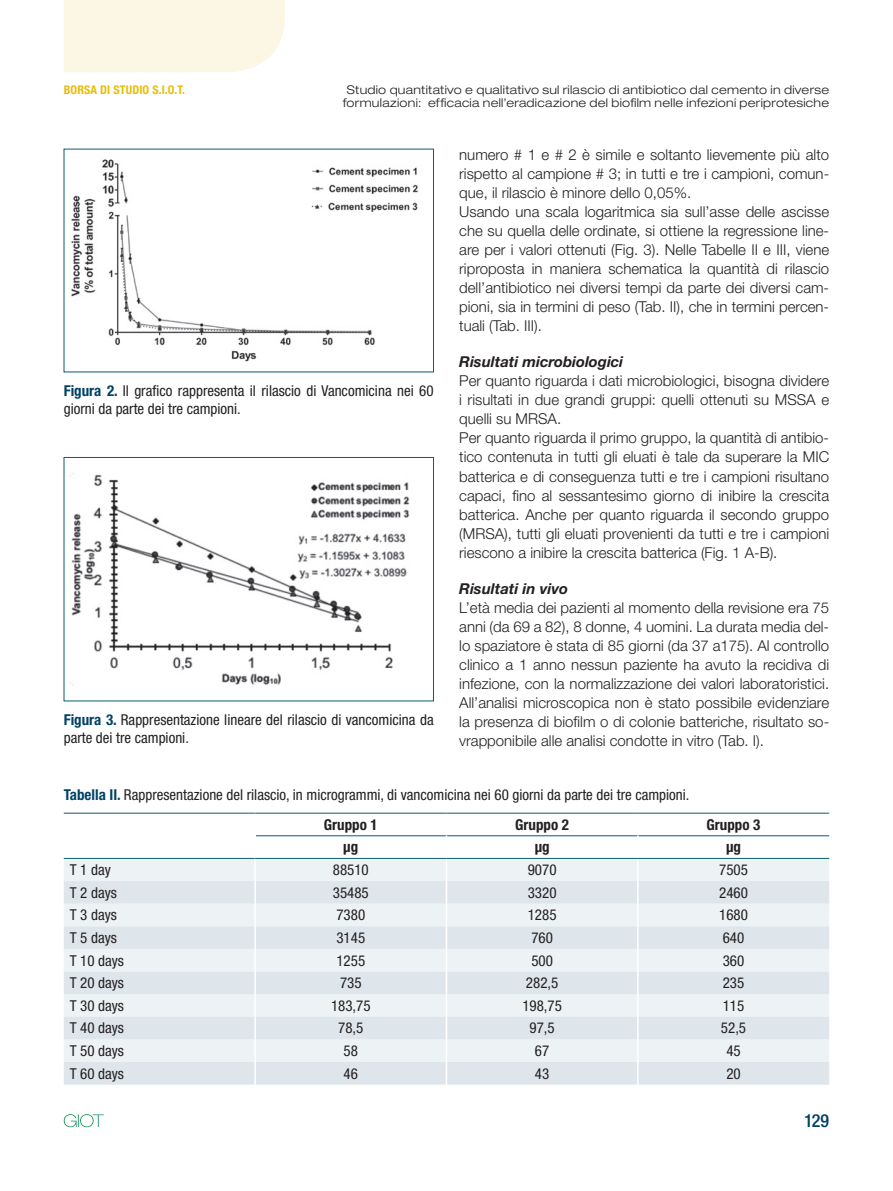
<style>
.page{position:relative;width:893px;height:1191px;background:#fff}
.page>*{position:absolute;margin:0;border:0;box-sizing:border-box;transform-origin:0 0}
.t1{font:500 condensed 18px "Helvetica Neue LT Std";color:#004264}
.t2{font:300 15px/19px "Helvetica Neue LT Std";color:#231f20}
.t3{font:condensed 15px/18px "Helvetica Neue LT Std";color:#231f20}
.t4{font:italic 700 15px "Helvetica Neue LT Std";color:#231f20}
.t5{font:700 condensed 15px "Helvetica Neue LT Std";color:#231f20}
.t6{font:300 expanded 12px/13.5px "Helvetica Neue LT Std";letter-spacing:.025em;color:#231f20;text-align:center}
.t7{font:700 condensed 12px "Helvetica Neue LT Std";letter-spacing:.01em;color:#e8bd06}
.s1{font-weight:700;color:#004264}
.s2{font-weight:700}
</style>
<div class="page">
<div style="left:64px;top:0;width:221px;height:72px;background:#fcf7e5"></div>
<svg style="left:64px;top:1114px;width:40px;height:13px"></svg>
<img style="left:71px;top:159px;width:347px;height:203px">
<img style="left:70px;top:473px;width:340px;height:213px">
<div style="left:64px;top:457px;width:370px;height:244px;border:1px solid #0a5d73"></div>
<svg style="left:64px;top:813px;width:765px;height:271px"></svg>
<hr style="left:637px;top:1062px;width:2px;height:22px;background:#fff">
<hr style="left:255px;top:813px;width:191px;height:1px;background:#0a5d73">
<hr style="left:446px;top:813px;width:192px;height:1px;background:#0a5d73">
<hr style="left:638px;top:813px;width:191px;height:1px;background:#0a5d73">
<hr style="left:255px;top:858px;width:191px;height:1px;background:#0a5d73">
<hr style="left:446px;top:858px;width:192px;height:1px;background:#0a5d73">
<hr style="left:638px;top:858px;width:191px;height:1px;background:#0a5d73">
<p class="t7" style="left:64px;top:82px;width:123px">BORSA DI STUDIO S.I.O.T.</p>
<p class="t6" style="left:343px;top:82px;width:488px">Studio quantitativo e qualitativo sul rilascio di antibiotico dal cemento in diverse formulazioni: efficacia nell’eradicazione del biofilm nelle infezioni periprotesiche</p>
<p class="t3" style="left:64px;top:381px;width:371px"><span class="s1">Figura 2.</span> Il grafico rappresenta il rilascio di Vancomicina nei 60 giorni da parte dei tre campioni.</p>
<p class="t3" style="left:64px;top:710px;width:371px"><span class="s1">Figura 3.</span> Rappresentazione lineare del rilascio di vancomicina da parte dei tre campioni.</p>
<p class="t2" style="left:459px;top:144px;width:371px">numero # 1 e # 2 è simile e soltanto lievemente più alto rispetto al campione # 3; in tutti e tre i campioni, comun&shy;que, il rilascio è minore dello 0,05%.<br>Usando una scala logaritmica sia sull’asse delle ascisse che su quella delle ordinate, si ottiene la regressione line&shy;are per i valori ottenuti (Fig. 3). Nelle Tabelle II e III, viene riproposta in maniera schematica la quantità di rilascio dell’antibiotico nei diversi tempi da parte dei diversi cam&shy;pioni, sia in termini di peso (Tab. II), che in termini percen&shy;tuali (Tab. III).</p>
<p class="t4" style="left:459px;top:352px;width:165px">Risultati microbiologici</p>
<p class="t2" style="left:459px;top:371px;width:371px">Per quanto riguarda i dati microbiologici, bisogna dividere i risultati in due grandi gruppi: quelli ottenuti su MSSA e quelli su MRSA.<br>Per quanto riguarda il primo gruppo, la quantità di antibio&shy;tico contenuta in tutti gli eluati è tale da superare la MIC batterica e di conseguenza tutti e tre i campioni risultano capaci, fino al sessantesimo giorno di inibire la crescita batterica. Anche per quanto riguarda il secondo gruppo (MRSA), tutti gli eluati provenienti da tutti e tre i campioni riescono a inibire la crescita batterica (Fig. 1 A-B).</p>
<p class="t4" style="left:459px;top:579px;width:110px">Risultati in vivo</p>
<p class="t2" style="left:459px;top:597px;width:371px;text-align:justify">L’età media dei pazienti al momento della revisione era 75 anni (da 69 a 82), 8 donne, 4 uomini. La durata media del&shy;lo spaziatore è stata di 85 giorni (da 37 a175). Al controllo clinico a 1 anno nessun paziente ha avuto la recidiva di infezione, con la normalizzazione dei valori laboratoristici.<br>All’analisi microscopica non è stato possibile evidenziare la presenza di biofilm o di colonie batteriche, risultato so&shy;vrapponibile alle analisi condotte in vitro (Tab. I).</p>
<p class="t3" style="left:324px;top:780px;width:367px;line-height:29.4px;text-indent:-260px"><span class="s1">Tabella II.</span> Rappresentazione del rilascio, in microgrammi, di vancomicina nei 60 giorni da parte dei tre campioni.<br><span class="s2">Gruppo 1</span></p>
<p class="t5" style="left:515px;top:815px;width:55px">Gruppo 2</p>
<p class="t5" style="left:707px;top:815px;width:55px">Gruppo 3</p>
<p class="t5" style="left:343px;top:838px;width:16px">µg</p>
<p class="t5" style="left:535px;top:838px;width:16px">µg</p>
<p class="t5" style="left:726px;top:838px;width:16px">µg</p>
<p class="t3" style="left:70px;top:860px;width:43px">T 1 day</p>
<p class="t3" style="left:333px;top:860px;width:37px">88510</p>
<p class="t3" style="left:528px;top:860px;width:30px">9070</p>
<p class="t3" style="left:719px;top:860px;width:30px">7505</p>
<p class="t3" style="left:70px;top:883px;width:49px">T 2 days</p>
<p class="t3" style="left:333px;top:883px;width:37px">35485</p>
<p class="t3" style="left:528px;top:883px;width:30px">3320</p>
<p class="t3" style="left:719px;top:883px;width:30px">2460</p>
<p class="t3" style="left:70px;top:906px;width:49px">T 3 days</p>
<p class="t3" style="left:336px;top:906px;width:30px">7380</p>
<p class="t3" style="left:528px;top:906px;width:30px">1285</p>
<p class="t3" style="left:719px;top:906px;width:30px">1680</p>
<p class="t3" style="left:70px;top:928px;width:49px">T 5 days</p>
<p class="t3" style="left:336px;top:928px;width:30px">3145</p>
<p class="t3" style="left:531px;top:928px;width:23px">760</p>
<p class="t3" style="left:723px;top:928px;width:23px">640</p>
<p class="t3" style="left:70px;top:951px;width:56px">T 10 days</p>
<p class="t3" style="left:336px;top:951px;width:30px">1255</p>
<p class="t3" style="left:531px;top:951px;width:23px">500</p>
<p class="t3" style="left:723px;top:951px;width:23px">360</p>
<p class="t3" style="left:70px;top:973px;width:56px">T 20 days</p>
<p class="t3" style="left:340px;top:973px;width:23px">735</p>
<p class="t3" style="left:526px;top:973px;width:34px">282,5</p>
<p class="t3" style="left:723px;top:973px;width:23px">235</p>
<p class="t3" style="left:70px;top:996px;width:56px">T 30 days</p>
<p class="t3" style="left:331px;top:996px;width:41px">183,75</p>
<p class="t3" style="left:522px;top:996px;width:41px">198,75</p>
<p class="t3" style="left:723px;top:996px;width:23px">115</p>
<p class="t3" style="left:70px;top:1019px;width:56px">T 40 days</p>
<p class="t3" style="left:338px;top:1019px;width:27px">78,5</p>
<p class="t3" style="left:530px;top:1019px;width:27px">97,5</p>
<p class="t3" style="left:721px;top:1019px;width:27px">52,5</p>
<p class="t3" style="left:70px;top:1041px;width:56px">T 50 days</p>
<p class="t3" style="left:344px;top:1041px;width:16px">58</p>
<p class="t3" style="left:535px;top:1041px;width:16px">67</p>
<p class="t3" style="left:726px;top:1041px;width:16px">45</p>
<p class="t3" style="left:70px;top:1064px;width:56px">T 60 days</p>
<p class="t3" style="left:344px;top:1064px;width:16px">46</p>
<p class="t3" style="left:535px;top:1064px;width:16px">43</p>
<p class="t3" style="left:726px;top:1064px;width:16px">20</p>
<p class="t1" style="left:804px;top:1110px;width:27px">129</p>
</div>
